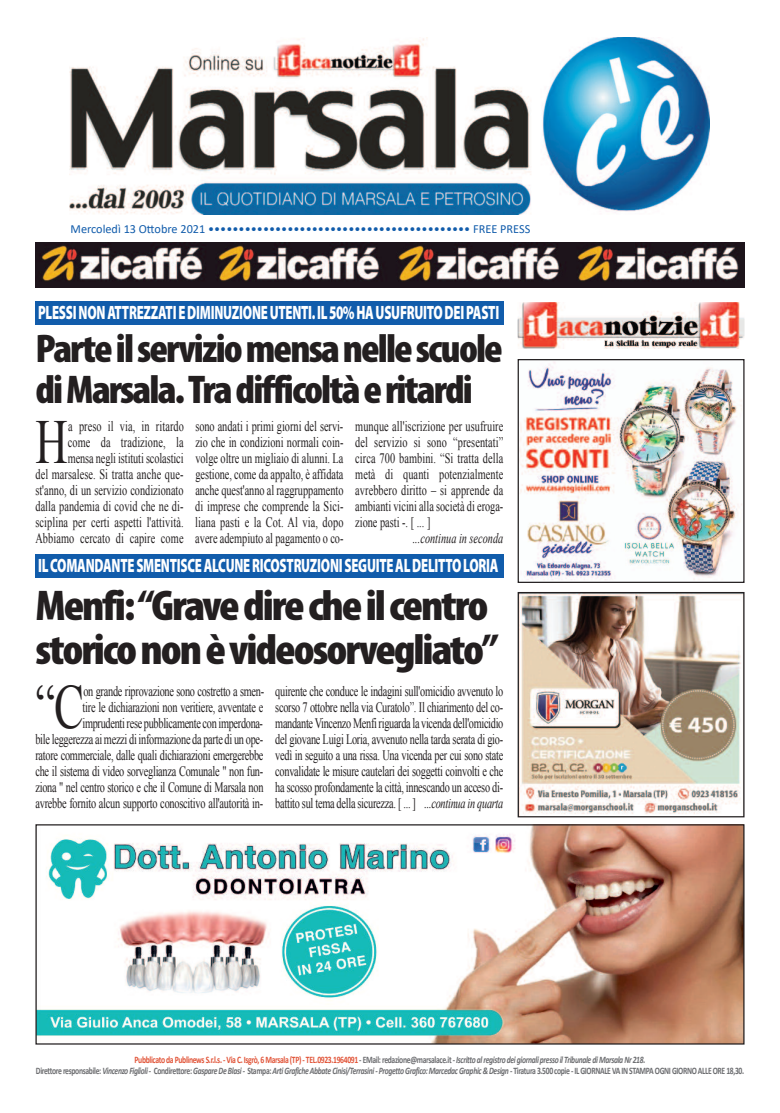
<style>
.page{position:relative;width:780px;height:1113px;background:#fff}
.page>*{position:absolute;margin:0;border:0;box-sizing:border-box;transform-origin:0 0}
.t1{font:62.62px "Times New Roman";color:#231f20;scale:.72 1}
.t2{font:900 condensed 43.12px/43.9px "Myriad Pro";letter-spacing:-.045em;color:#231f20;scale:1.08 1}
.t3{font:900 condensed 40.25px/40.9px "Myriad Pro";letter-spacing:-.045em;color:#231f20;scale:1.04 1}
.t4{font:900 19.38px "Myriad Pro";letter-spacing:-.02em;color:#fff;scale:.67 1}
.t5{font:900 19.38px "Myriad Pro";letter-spacing:-.02em;color:#fff;scale:.66 1}
.t6{font:14.38px/16px "Times New Roman";letter-spacing:-.02em;color:#231f20;text-align:justify;scale:.72 1}
.t7{font:14.38px/16px "Times New Roman";letter-spacing:.01em;color:#231f20;text-align:right;scale:.72 1}
.t8{font:italic 14.38px "Times New Roman";color:#231f20;scale:.72 1}
.t9{font:12.38px "Calibri";color:#115cab}
.t10{font:italic 700 9.88px/11.1px "Calibri";letter-spacing:-.045em;color:#6c6d70;text-align:center;scale:.77 1}
.s1{font-style:italic}
.s2{font-style:normal;color:#e15438}
.s3{font-style:normal}
</style>
<div class="page">
<img style="left:70px;top:38px;width:639px;height:176px">
<img style="left:35px;top:242px;width:709px;height:46px">
<div style="left:35px;top:301px;width:468px;height:24px;background:#115cab"></div>
<div style="left:35px;top:554px;width:468px;height:24px;background:#115cab"></div>
<img style="left:519px;top:362px;width:223px;height:218px">
<div style="left:517px;top:359px;width:227px;height:224px;border:1px solid #231f20"></div>
<img style="left:519px;top:594px;width:223px;height:221px">
<div style="left:517px;top:592px;width:227px;height:225px;border:1px solid #231f20"></div>
<img style="left:37px;top:826px;width:705px;height:216px">
<div style="left:35px;top:824px;width:709px;height:220px;border:1px solid #231f20"></div>
<img style="left:517px;top:302px;width:227px;height:47px">
<p class="t9" style="left:71px;top:223px;width:461px">Mercoledì 13 Ottobre 2021 ••••••••••••••••••••••••••••••••••••••••••• FREE PRESS</p>
<h3 class="t4" style="left:38px;top:305px;width:690px">PLESSI NON ATTREZZATI E DIMINUZIONE UTENTI.IL50%HA USUFRUITO DEI PASTI</h3>
<h3 class="t3" style="left:35px;top:332px;width:451px">Parteilserviziomensanellescuole diMarsala.Tradifficoltàeritardi</h3>
<p class="t7" style="left:35px;top:418px;width:208px">a preso il via, in ritardo<br>come da tradizione, la<br>mensa negli istituti scolastici<br>del marsalese. Si tratta anche que&shy;st'anno, di un servizio condizionato dalla pandemia di covid che ne di&shy;sciplina per certi aspetti l'attività.<br>Abbiamo cercato di capire come</p>
<p class="t6" style="left:195px;top:418px;width:207px">sono andati i primi giorni del servi&shy;zio che in condizioni normali coin&shy;volge oltre un migliaio di alunni. La gestione, come da appalto, è affidata anche quest'anno al raggruppamento di imprese che comprende la Sici&shy;liana pasti e la Cot. Al via, dopo avere adempiuto al pagamento o co-</p>
<p class="t6" style="left:355px;top:418px;width:207px">munque all'iscrizione per usufruire del servizio si sono “presentati” circa 700 bambini. “Si tratta della metà di quanti potenzialmente avrebbero diritto – si apprende da ambianti vicini alla società di eroga&shy;zione pasti -. [ ... ]</p>
<h1 class="t1" style="left:35px;top:407px;width:46px">H</h1>
<p class="t8" style="left:412px;top:530px;width:127px">...continua in seconda</p>
<h3 class="t5" style="left:38px;top:558px;width:699px">IL COMANDANTE SMENTISCE ALCUNE RICOSTRUZIONI SEGUITE AL DELITTO LORIA</h3>
<h2 class="t2" style="left:35px;top:587px;width:430px">Menfi:“Gravedirecheilcentro storicononèvideosorvegliato”</h2>
<h1 class="t1" style="left:35px;top:672px;width:69px">“C</h1>
<p class="t6" style="left:35px;top:683px;width:319px;text-align:right">on grande riprovazione sono costretto a smen-<br>tire le dichiarazioni non veritiere, avventate e<br>imprudenti rese pubblicamente con imperdona-<br>bile leggerezza ai mezzi di informazione da parte di un ope&shy;ratore commerciale, dalle quali dichiarazioni emergerebbe che il sistema di video sorveglianza Comunale " non fun&shy;ziona " nel centro storico e che il Comune di Marsala non avrebbe fornito alcun supporto conoscitivo all'autorità in-</p>
<p class="t6" style="left:275px;top:683px;width:318px">quirente che conduce le indagini sull'omicidio avvenuto lo scorso 7 ottobre nella via Curatolo”. Il chiarimento del co&shy;mandante Vincenzo Menfi riguarda la vicenda dell'omicidio del giovane Luigi Loria, avvenuto nella tarda serata di gio&shy;vedì in seguito a una rissa. Una vicenda per cui sono state convalidate le misure cautelari dei soggetti coinvolti e che ha scosso profondamente la città, innescando un acceso di&shy;battito sul tema della sicurezza. [ ... ] <span class="s1">...continua in quarta</span></p>
<p class="t10" style="left:36px;top:1054px;width:921px"><span class="s2">Pubblicato da Publinews S.r.l.s. - Via C. Isgrò, 6 Marsala (TP) - TEL.0923.1964091</span> <span class="s3">- EMail: redazione@marsalace.it -</span> Iscritto al registro dei giornali presso il Tribunale di Marsala Nr 218.<br><span class="s3">Direttore responsabile:</span> Vincenzo Figlioli - <span class="s3">Condirettore:</span> Gaspare De Blasi - <span class="s3">Stampa:</span> Arti Grafiche Abbate Cinisi/Terrasini - Progetto Grafico: Marcedac Graphic &amp; Design - <span class="s3">Tiratura 3.500 copie - IL GIORNALE VA IN STAMPA OGNI GIORNO ALLE ORE 18,30.</span></p>
</div>
